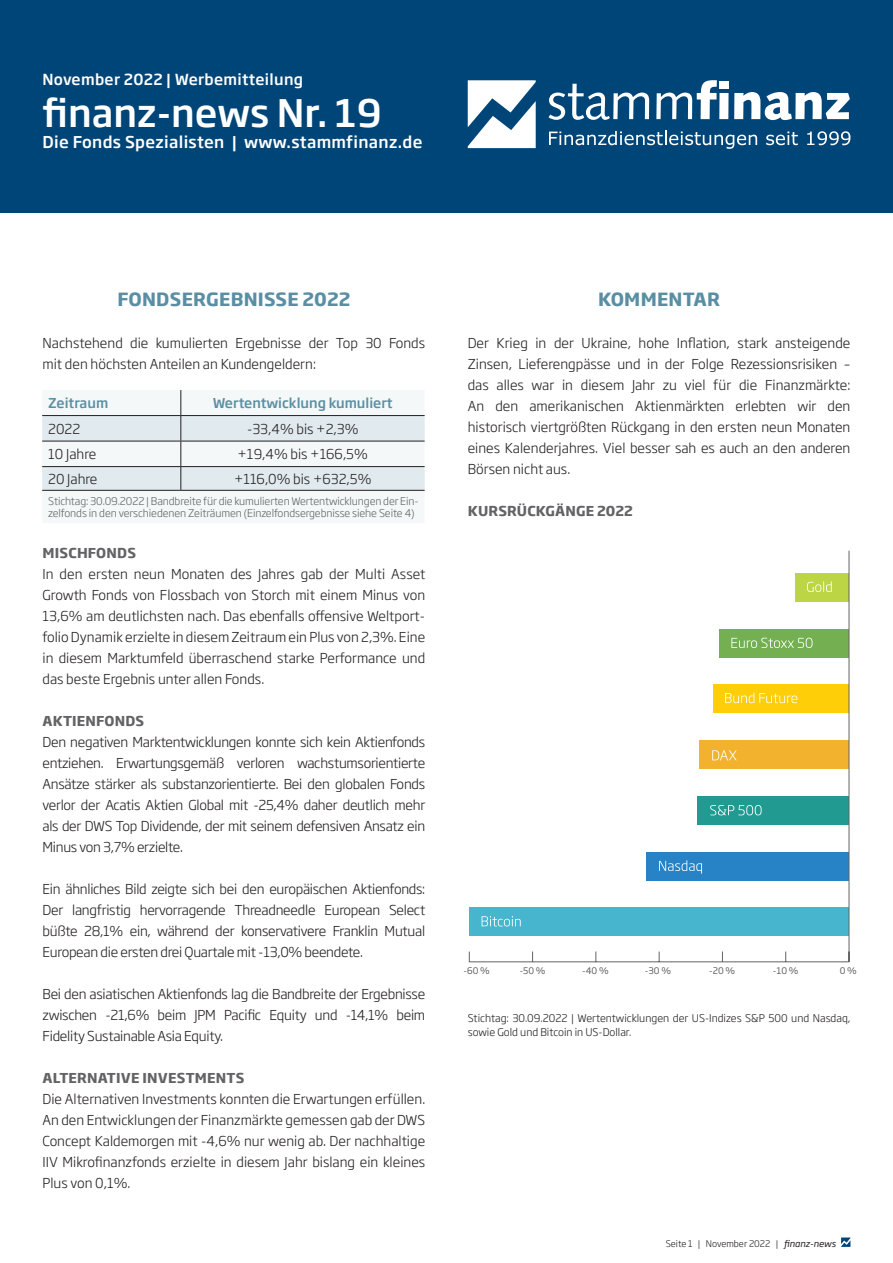
<style>
.page{position:relative;width:893px;height:1263px;background:#fff}
.page>*{position:absolute;margin:0;border:0;box-sizing:border-box;transform-origin:0 0}
.t1{font:500 37.5px "Soho Gothic Pro";color:#fff}
.t2{font:700 18px "Soho Gothic Pro";letter-spacing:.015em;color:#5a8fa3}
.t3{font:500 16.05px "Soho Gothic Pro";letter-spacing:.02em;color:#fff}
.t4{font:500 15px "Soho Gothic Pro";letter-spacing:.02em;color:#fff}
.t5{font:300 13.5px/21px "Soho Gothic Pro";color:#231f20;text-align:justify}
.t6{font:700 13.5px "Soho Gothic Pro";letter-spacing:.015em;color:#636366}
.t7{font:500 13.5px "Soho Gothic Pro";color:#5a8fa3}
.t8{font:300 10.5px/12.6px "Soho Gothic Pro";letter-spacing:-.01em;color:#636366}
.t9{font:300 10.5px/13.5px "Soho Gothic Pro";color:#231f20}
.t10{font:300 9px "Soho Gothic Pro";color:#231f20}
.t11{font:9px "Soho Gothic Pro";color:#636366}
.s1{font-weight:400;font-style:italic}
</style>
<div class="page">
<div style="left:43px;top:491px;width:381px;height:32px;background:#f4f8f9"></div>
<svg style="left:42px;top:390px;width:383px;height:100px"></svg>
<hr style="left:42px;top:490px;width:139px;height:1px;background:#231f20">
<hr style="left:181px;top:490px;width:244px;height:1px;background:#231f20">
<div style="left:0;top:0;width:893px;height:213px;background:#004578"></div>
<svg style="left:841px;top:1237px;width:9px;height:10px"></svg>
<svg style="left:468px;top:80px;width:68px;height:68px"></svg>
<svg style="left:549px;top:131px;width:208px;height:18px"></svg>
<svg style="left:766px;top:131px;width:32px;height:14px"></svg>
<svg style="left:807px;top:131px;width:43px;height:14px"></svg>
<svg style="left:548px;top:84px;width:101px;height:36px"></svg>
<svg style="left:656px;top:80px;width:61px;height:39px"></svg>
<div style="left:719px;top:93px;width:10px;height:26px;background:#fff"></div>
<div style="left:719px;top:81px;width:10px;height:8px;background:#fff"></div>
<svg style="left:734px;top:92px;width:116px;height:28px"></svg>
<div style="left:795px;top:573px;width:54px;height:29px;background:#bbd544"></div>
<svg style="left:807px;top:581px;width:25px;height:11px"></svg>
<div style="left:720px;top:629px;width:129px;height:28px;background:#74b052"></div>
<svg style="left:731px;top:638px;width:81px;height:10px"></svg>
<div style="left:714px;top:685px;width:135px;height:28px;background:#fece08"></div>
<svg style="left:725px;top:693px;width:72px;height:10px"></svg>
<div style="left:699px;top:741px;width:150px;height:28px;background:#f3b22e"></div>
<svg style="left:712px;top:750px;width:25px;height:10px"></svg>
<div style="left:698px;top:796px;width:151px;height:29px;background:#219b91"></div>
<svg style="left:710px;top:805px;width:52px;height:10px"></svg>
<div style="left:646px;top:852px;width:203px;height:28px;background:#2783c5"></div>
<svg style="left:659px;top:860px;width:43px;height:14px"></svg>
<div style="left:470px;top:908px;width:379px;height:28px;background:#46b5cd"></div>
<svg style="left:482px;top:916px;width:39px;height:10px"></svg>
<hr style="left:469px;top:961px;width:380px;height:1px;background:#636366">
<hr style="left:849px;top:551px;width:1px;height:411px;background:#636366">
<p class="t4" style="left:43px;top:67px;width:262px">November 2022 | Werbemitteilung</p>
<h1 class="t1" style="left:43px;top:83px;width:340px">finanz-news Nr. 19</h1>
<p class="t3" style="left:43px;top:129px;width:381px">Die Fonds Spezialisten | www.stammfinanz.de</p>
<h2 class="t2" style="left:117px;top:285px;width:235px">FONDSERGEBNISSE 2022</h2>
<p class="t5" style="left:43px;top:332px;width:384px">Nachstehend die kumulierten Ergebnisse der Top 30 Fonds mit den höchsten Anteilen an Kundengeldern:</p>
<p class="t7" style="left:48px;top:392px;width:62px">Zeitraum</p>
<p class="t7" style="left:213px;top:392px;width:181px">Wertentwicklung kumuliert</p>
<p class="t5" style="left:48px;top:417px;width:34px">2022</p>
<p class="t5" style="left:247px;top:417px;width:113px">-33,4% bis +2,3%</p>
<p class="t5" style="left:48px;top:443px;width:50px">10 Jahre</p>
<p class="t5" style="left:238px;top:443px;width:132px">+19,4% bis +166,5%</p>
<p class="t5" style="left:48px;top:467px;width:51px">20 Jahre</p>
<p class="t5" style="left:234px;top:467px;width:139px">+116,0% bis +632,5%</p>
<p class="t8" style="left:48px;top:494px;width:372px">Stichtag: 30.09.2022 | Bandbreite für die kumulierten Wertentwicklungen der Ein&shy;zelfonds in den verschiedenen Zeiträumen (Einzelfondsergebnisse siehe Seite 4)</p>
<p class="t6" style="left:43px;top:542px;width:95px">MISCHFONDS</p>
<p class="t5" style="left:43px;top:563px;width:384px">In den ersten neun Monaten des Jahres gab der Multi Asset Growth Fonds von Flossbach von Storch mit einem Minus von 13,6% am deutlichsten nach. Das ebenfalls offensive Weltport&shy;folio Dynamik erzielte in diesem Zeitraum ein Plus von 2,3%. Eine in diesem Marktumfeld überraschend starke Performance und das beste Ergebnis unter allen Fonds.</p>
<p class="t6" style="left:43px;top:710px;width:103px">AKTIENFONDS</p>
<p class="t5" style="left:43px;top:731px;width:384px">Den negativen Marktentwicklungen konnte sich kein Aktienfonds entziehen. Erwartungsgemäß verloren wachstumsorientierte Ansätze stärker als substanzorientierte. Bei den globalen Fonds verlor der Acatis Aktien Global mit -25,4% daher deutlich mehr als der DWS Top Dividende, der mit seinem defensiven Ansatz ein Minus von 3,7% erzielte.</p>
<p class="t5" style="left:43px;top:878px;width:384px">Ein ähnliches Bild zeigte sich bei den europäischen Aktienfonds:<br>Der langfristig hervorragende Threadneedle European Select büßte 28,1% ein, während der konservativere Franklin Mutual European die ersten drei Quartale mit -13,0% beendete.</p>
<p class="t5" style="left:43px;top:983px;width:384px">Bei den asiatischen Aktienfonds lag die Bandbreite der Ergebnisse zwischen -21,6% beim JPM Pacific Equity und -14,1% beim Fidelity Sustainable Asia Equity.</p>
<p class="t6" style="left:43px;top:1067px;width:203px">ALTERNATIVE INVESTMENTS</p>
<p class="t5" style="left:43px;top:1088px;width:384px">Die Alternativen Investments konnten die Erwartungen erfüllen.<br>An den Entwicklungen der Finanzmärkte gemessen gab der DWS Concept Kaldemorgen mit -4,6% nur wenig ab. Der nachhaltige IIV Mikrofinanzfonds erzielte in diesem Jahr bislang ein kleines Plus von 0,1%.</p>
<h2 class="t2" style="left:598px;top:285px;width:124px">KOMMENTAR</h2>
<p class="t5" style="left:468px;top:332px;width:384px">Der Krieg in der Ukraine, hohe Inflation, stark ansteigende Zinsen, Lieferengpässe und in der Folge Rezessionsrisiken – das alles war in diesem Jahr zu viel für die Finanzmärkte:<br>An den amerikanischen Aktienmärkten erlebten wir den historisch viertgrößten Rückgang in den ersten neun Monaten eines Kalenderjahres. Viel besser sah es auch an den anderen Börsen nicht aus.</p>
<p class="t6" style="left:468px;top:500px;width:167px">KURSRÜCKGÄNGE 2022</p>
<p class="t11" style="left:463px;top:964px;width:28px">-60 %</p>
<p class="t11" style="left:520px;top:964px;width:27px">-50 %</p>
<p class="t11" style="left:582px;top:964px;width:28px">-40 %</p>
<p class="t11" style="left:645px;top:964px;width:28px">-30 %</p>
<p class="t11" style="left:709px;top:964px;width:27px">-20 %</p>
<p class="t11" style="left:773px;top:964px;width:27px">-10 %</p>
<p class="t11" style="left:840px;top:964px;width:19px">0 %</p>
<p class="t9" style="left:468px;top:1011px;width:384px">Stichtag: 30.09.2022 | Wertentwicklungen der US-Indizes S&amp;P 500 und Nasdaq, sowie Gold und Bitcoin in US-Dollar.</p>
<p class="t10" style="left:666px;top:1236px;width:172px">Seite 1 | November 2022 | <span class="s1">finanz-news</span></p>
</div>
